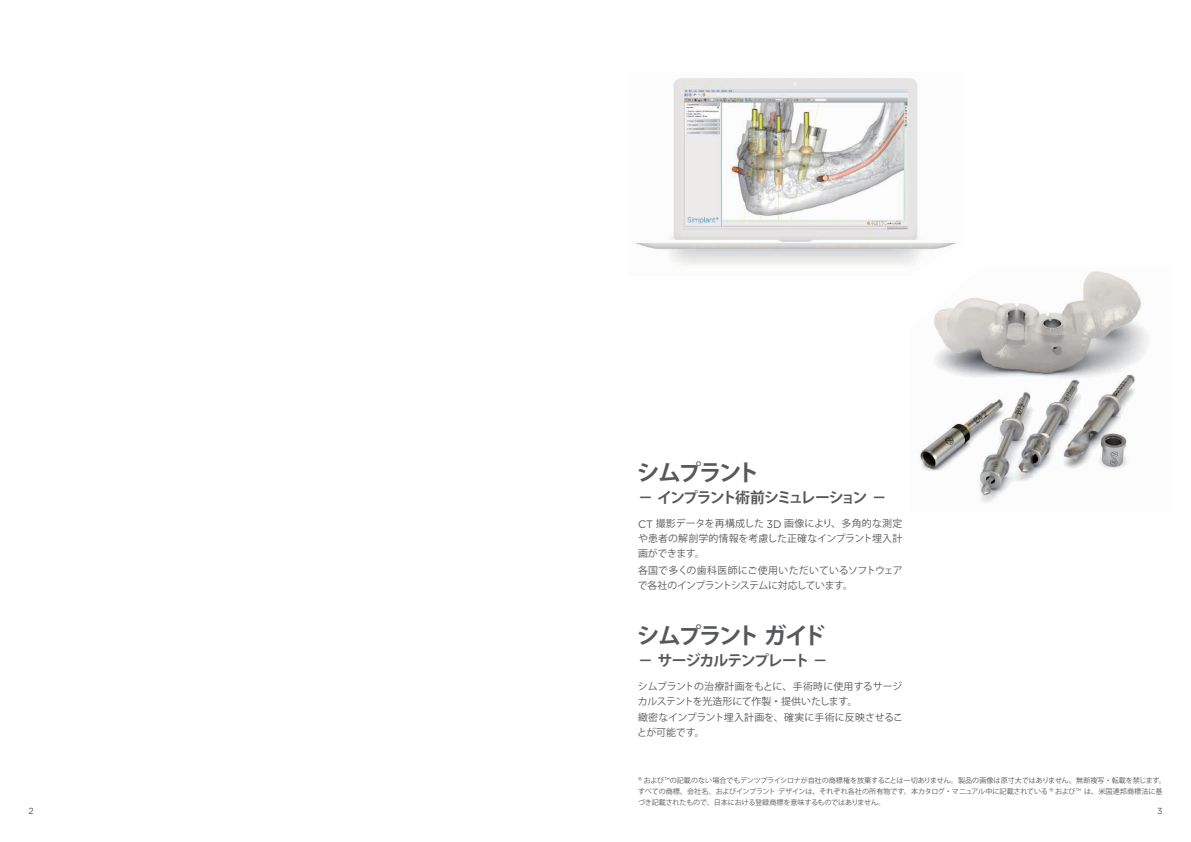
<style>
.page{position:relative;width:1191px;height:842px;background:#fff}
.page>*{position:absolute;margin:0;border:0;box-sizing:border-box;transform-origin:0 0}
._33{font:700 22.7px "Koz Go Pro";letter-spacing:-.11em;color:#57585a}
._33-2{font:700 14.9px "Koz Go Pro";letter-spacing:-.14em;color:#57585a}
._33-3{font:700 14.9px "Koz Go Pro";letter-spacing:-.075em;color:#57585a}
._33-4{font:9.9px/15px "Koz Go Pro";letter-spacing:-.005em;color:#57585a}
._33-5{font:9.9px/15px "Koz Go Pro";letter-spacing:-.025em;color:#57585a}
.t1{font:8.8px "Gotham";color:#57585a}
._33-6{font:7.1px/11px "Koz Go Pro";letter-spacing:-.015em;color:#57585a}
.s1{font-family:"Gotham";font-size:10.9px}
.s2{font-family:"Gotham";font-size:7.8px}
</style>
<div class="page">
<img style="left:915px;top:271px;width:233px;height:232px">
<img style="left:635px;top:78px;width:327px;height:198px">
<p class="_33" style="left:637px;top:458px;width:124px">シムプラント</p>
<p class="_33-2" style="left:638px;top:488px;width:250px">－インプラント術前シミュレーション－</p>
<p class="_33-4" style="left:638px;top:516px;width:266px;text-align:justify"><span class="s1">CT</span> 撮影データを再構成した <span class="s1">3D</span> 画像により、多角的な測定や患者の解剖学的情報を考慮した正確なインプラント埋入計画ができます。</p>
<p class="_33-5" style="left:637px;top:563px;width:266px">各国で多くの歯科医師にご使用いただいているソフトウェアで各社のインプラントシステムに対応しています。</p>
<p class="_33" style="left:637px;top:621px;width:190px">シムプラントガイド</p>
<p class="_33-3" style="left:638px;top:650px;width:191px">－サージカルテンプレート－</p>
<p class="_33-4" style="left:637px;top:679px;width:266px">シムプラントの治療計画をもとに、手術時に使用するサージカルステントを光造形にて作製・提供いたします。</p>
<p class="_33-4" style="left:637px;top:710px;width:267px">緻密なインプラント埋入計画を、確実に手術に反映させることが可能です。</p>
<p class="_33-6" style="left:638px;top:775px;width:529px">®および<span class="s2">™</span>の記載のない場合でもデンツプライシロナが自社の商標権を放棄することは一切ありません。製品の画像は原寸大ではありません。無断複写・転載を禁じます。すべての商標、会社名、およびインプラントデザインは、それぞれ各社の所有物です。本カタログ・マニュアル中に記載されている ®および<span class="s2">™</span> は、米国連邦商標法に基づき記載されたもので、日本における登録商標を意味するものではありません。</p>
<p class="t1" style="left:28px;top:805px;width:7px">2</p>
<p class="t1" style="left:1157px;top:805px;width:7px">3</p>
</div>
